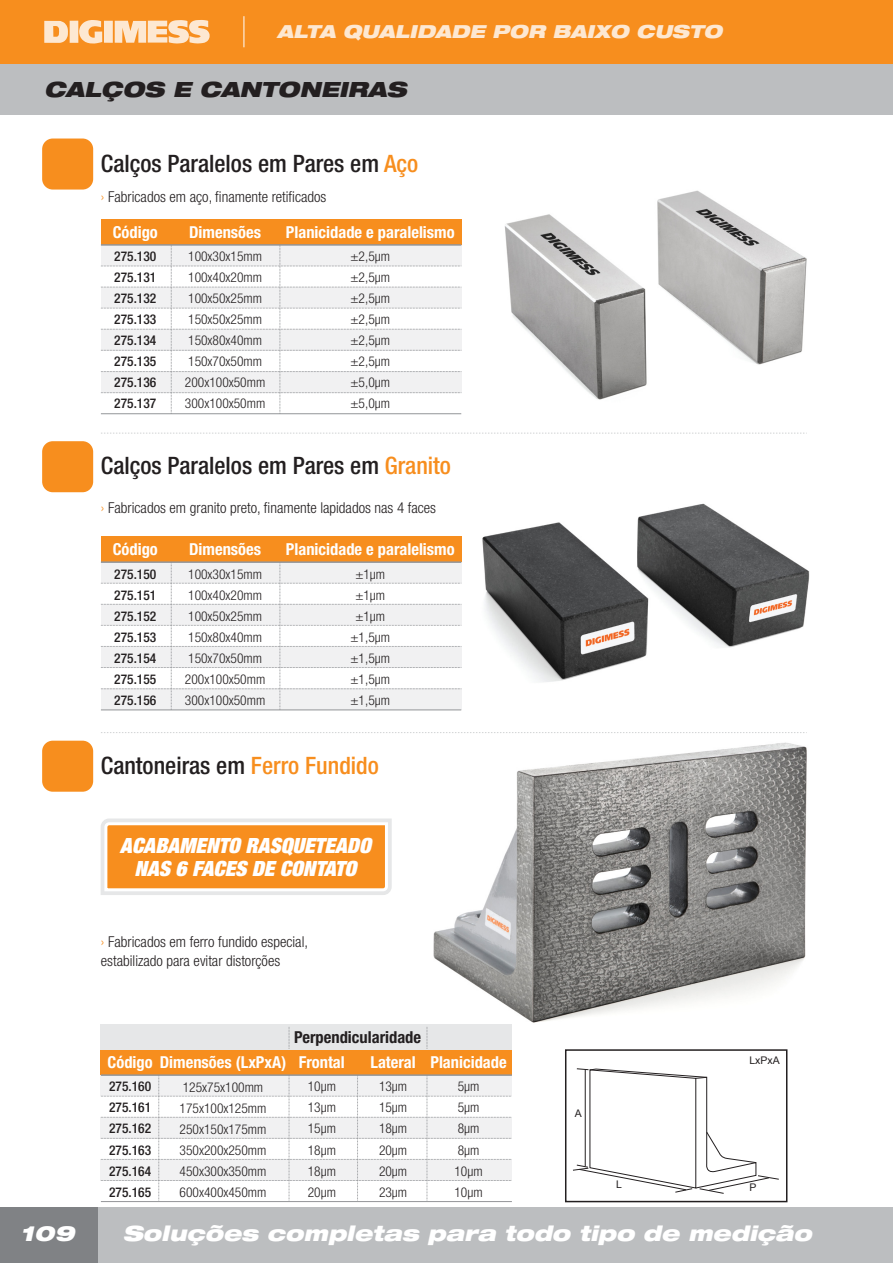
<style>
.page{position:relative;width:893px;height:1263px;background:#fff}
.page>*{position:absolute;margin:0;border:0;box-sizing:border-box;transform-origin:0 0}
.t1{font:500 condensed 24px "Helvetica Neue";color:#231f20}
.t2{font:italic 900 expanded 21px "Helvetica Neue";color:#fff}
.t3{font:italic 900 expanded 21px/22.5px "Helvetica Neue";color:#fff;text-align:center}
.t4{font:italic 900 expanded 21px "Helvetica Neue";color:#231f20}
.t5{font:italic 900 expanded 18px "Helvetica Neue";color:#fff}
.t6{font:700 condensed 16.5px "Helvetica Neue";color:#fff}
.t7{font:700 condensed 16.5px "Helvetica Neue";color:#231f20}
.t8{font:300 condensed 15px/19.5px "Helvetica Neue";color:#231f20}
.t9{font:300 condensed 13.5px/21px "Helvetica Neue";color:#231f20}
.t10{font:500 condensed 13.5px/21px "Helvetica Neue";color:#231f20;text-align:justify}
.t11{font:10.5px "Arial";color:#231f20}
.s1{color:#f78e1e}
</style>
<div class="page">
<img style="left:434px;top:743px;width:372px;height:279px">
<img style="left:443px;top:503px;width:367px;height:208px">
<img style="left:447px;top:190px;width:360px;height:243px">
<div style="left:0;top:0;width:893px;height:115px;background:#bcbec0"></div>
<div style="left:0;top:1208px;width:893px;height:55px;background:#bcbec0"></div>
<div style="left:0;top:1208px;width:98px;height:55px;background:#808285"></div>
<div style="left:0;top:0;width:893px;height:64px;background:#f78e1e"></div>
<svg style="left:44px;top:20px;width:166px;height:24px"></svg>
<hr style="left:244px;top:16px;width:1px;height:31px;background:#fff">
<div style="left:101px;top:1049px;width:411px;height:26px;background:#f78e1e"></div>
<div style="left:101px;top:1024px;width:411px;height:26px;background:#e6e7e8"></div>
<hr style="left:101px;top:1074px;width:411px;height:2px;background:#939598">
<hr style="left:101px;top:1201px;width:411px;height:1px;background:#939598">
<svg style="left:289px;top:1027px;width:1px;height:22px"></svg>
<svg style="left:427px;top:1027px;width:1px;height:22px"></svg>
<svg style="left:101px;top:1075px;width:411px;height:126px"></svg>
<div style="left:42px;top:139px;width:51px;height:51px;background:#f78e1e;border-radius:11px"></div>
<div style="left:42px;top:441px;width:51px;height:51px;background:#f78e1e;border-radius:11px"></div>
<svg style="left:101px;top:433px;width:706px;height:1px"></svg>
<div style="left:42px;top:741px;width:51px;height:51px;background:#f78e1e;border-radius:11px"></div>
<svg style="left:101px;top:732px;width:706px;height:1px"></svg>
<div style="left:101px;top:219px;width:360px;height:26px;background:#f78e1e"></div>
<hr style="left:101px;top:244px;width:360px;height:2px;background:#939598">
<svg style="left:101px;top:245px;width:360px;height:169px"></svg>
<div style="left:101px;top:537px;width:360px;height:25px;background:#f78e1e"></div>
<hr style="left:101px;top:561px;width:360px;height:2px;background:#939598">
<hr style="left:101px;top:710px;width:360px;height:1px;background:#939598">
<svg style="left:101px;top:563px;width:360px;height:147px"></svg>
<div style="left:565px;top:1049px;width:222px;height:153px;border:2px solid #231f20"></div>
<svg style="left:573px;top:1068px;width:206px;height:126px"></svg>
<svg style="left:101px;top:818px;width:291px;height:77px;background:#f5a34c"></svg>
<h3 class="t5" style="left:277px;top:19px;width:446px">ALTA QUALIDADE POR BAIXO CUSTO</h3>
<h2 class="t4" style="left:44px;top:76px;width:364px">CALÇOS E CANTONEIRAS</h2>
<h1 class="t1" style="left:101px;top:149px;width:319px">Calços Paralelos em Pares em <span class="s1">Aço</span></h1>
<p class="t8" style="left:101px;top:187px;width:227px"><span class="s1">›</span> Fabricados em aço, finamente retificados</p>
<p class="t6" style="left:113px;top:222px;width:47px">Código</p>
<p class="t6" style="left:189px;top:222px;width:74px">Dimensões</p>
<p class="t10" style="left:114px;top:246px;width:44px">275.130<br>275.131<br>275.132<br>275.133<br>275.134<br>275.135<br>275.136<br>275.137</p>
<p class="t9" style="left:185px;top:246px;width:82px">100x30x15mm<br>100x40x20mm<br>100x50x25mm<br>150x50x25mm<br>150x80x40mm<br>150x70x50mm<br>200x100x50mm<br>300x100x50mm</p>
<p class="t6" style="left:286px;top:222px;width:170px">Planicidade e paralelismo</p>
<p class="t9" style="left:350px;top:246px;width:41px;text-align:justify">±2,5µm ±2,5µm ±2,5µm ±2,5µm ±2,5µm ±2,5µm ±5,0µm ±5,0µm</p>
<h1 class="t1" style="left:101px;top:452px;width:352px">Calços Paralelos em Pares em <span class="s1">Granito</span></h1>
<p class="t8" style="left:101px;top:498px;width:337px"><span class="s1">›</span> Fabricados em granito preto, finamente lapidados nas 4 faces</p>
<p class="t6" style="left:113px;top:539px;width:47px">Código</p>
<p class="t6" style="left:189px;top:539px;width:74px">Dimensões</p>
<p class="t10" style="left:114px;top:563px;width:44px">275.150<br>275.151<br>275.152<br>275.153<br>275.154<br>275.155<br>275.156</p>
<p class="t9" style="left:185px;top:563px;width:82px">100x30x15mm<br>100x40x20mm<br>100x50x25mm<br>150x80x40mm<br>150x70x50mm<br>200x100x50mm<br>300x100x50mm</p>
<p class="t6" style="left:286px;top:539px;width:170px">Planicidade e paralelismo</p>
<p class="t9" style="left:350px;top:563px;width:41px;text-align:center">±1µm ±1µm ±1µm ±1,5µm ±1,5µm ±1,5µm ±1,5µm</p>
<h1 class="t1" style="left:101px;top:751px;width:279px">Cantoneiras em <span class="s1">Ferro Fundido</span></h1>
<h2 class="t3" style="left:120px;top:834px;width:252px">ACABAMENTO RASQUETEADO<br>NAS 6 FACES DE CONTATO</h2>
<p class="t8" style="left:101px;top:931px;width:209px"><span class="s1">›</span> Fabricados em ferro fundido especial, estabilizado para evitar distorções</p>
<h2 class="t2" style="left:20px;top:1220px;width:56px">109</h2>
<p class="t6" style="left:108px;top:1052px;width:180px">Código Dimensões (LxPxA)</p>
<p class="t10" style="left:109px;top:1076px;width:44px">275.160<br>275.161<br>275.162<br>275.163<br>275.164<br>275.165</p>
<p class="t9" style="left:180px;top:1076px;width:88px">125x75x100mm<br>175x100x125mm<br>250x150x175mm<br>350x200x250mm<br>450x300x350mm<br>600x400x450mm</p>
<p class="t7" style="left:294px;top:1027px;width:128px">Perpendicularidade</p>
<p class="t9" style="left:379px;top:1076px;width:30px;text-align:justify">13µm 15µm 18µm 20µm 20µm 23µm</p>
<p class="t6" style="left:299px;top:1052px;width:48px">Frontal</p>
<p class="t6" style="left:370px;top:1052px;width:47px">Lateral</p>
<p class="t9" style="left:308px;top:1076px;width:30px;text-align:justify">10µm 13µm 15µm 18µm 18µm 20µm</p>
<p class="t6" style="left:430px;top:1052px;width:78px">Planicidade</p>
<p class="t9" style="left:454px;top:1076px;width:30px">5µm<br>5µm<br>8µm<br>8µm<br>10µm<br>10µm</p>
<p class="t11" style="left:575px;top:1106px;width:9px">A</p>
<p class="t11" style="left:749px;top:1053px;width:32px">LxPxA</p>
<p class="t11" style="left:616px;top:1177px;width:7px">L</p>
<p class="t11" style="left:749px;top:1181px;width:9px">P</p>
<h2 class="t2" style="left:123px;top:1220px;width:690px">Soluções completas para todo tipo de medição</h2>
</div>
